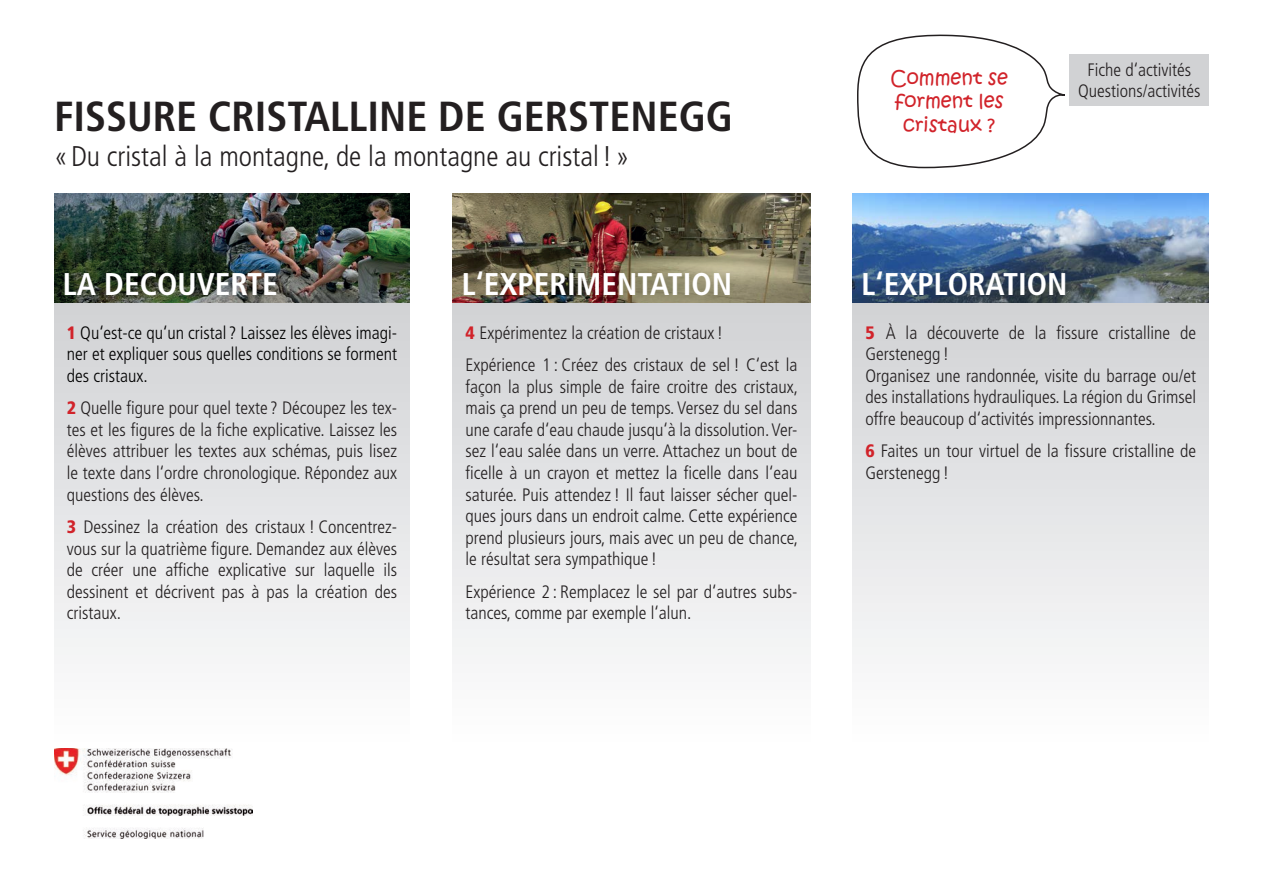
<style>
.page{position:relative;width:1263px;height:893px;background:#fff}
.page>*{position:absolute;margin:0;border:0;box-sizing:border-box;transform-origin:0 0}
.t1{font:700 condensed 42px "Frutiger LT Pro";color:#231f20}
.t2{font:700 condensed 31.35px "Frutiger LT Pro";color:#fff}
.t3{font:300 condensed 28.5px "Frutiger LT Pro";color:#231f20}
.t4{font:19.5px/23.4px "Kristen ITC";color:#d1232a}
.t5{font:300 condensed 18px/21.6px "Frutiger LT Pro";color:#231f20}
.t6{font:300 condensed 18px/21.6px "Frutiger LT Pro";color:#000;text-align:justify}
.s1{font-weight:900;color:#d1232a}
</style>
<div class="page">
<svg style="left:857px;top:34px;width:208px;height:135px"></svg>
<img style="left:54px;top:193px;width:356px;height:111px">
<img style="left:453px;top:193px;width:357px;height:111px">
<img style="left:853px;top:193px;width:356px;height:111px">
<img style="left:54px;top:748px;width:198px;height:91px">
<div style="left:853px;top:304px;width:356px;height:443px;background:linear-gradient(to bottom,#d0d2d4,#fefefe)"></div>
<div style="left:453px;top:304px;width:357px;height:443px;background:linear-gradient(to bottom,#d0d2d4,#fefefe)"></div>
<div style="left:54px;top:304px;width:356px;height:443px;background:linear-gradient(to bottom,#d0d2d4,#fefefe)"></div>
<div style="left:1069px;top:55px;width:140px;height:51px;background:#d1d2d4"></div>
<h1 class="t1" style="left:54px;top:92px;width:681px">FISSURE CRISTALLINE DE GERSTENEGG</h1>
<h3 class="t3" style="left:54px;top:140px;width:577px">«Du cristal à la montagne, de la montagne au cristal!»</h3>
<p class="t4" style="left:890px;top:66px;width:119px">Comment se forment les</p>
<p class="t4" style="left:903px;top:113px;width:94px">cristaux ?</p>
<p class="t5" style="left:1078px;top:59px;width:124px;text-align:center">Fiche d‘activités<br>Questions/activités</p>
<h2 class="t2" style="left:63px;top:265px;width:216px">LA DECOUVERTE</h2>
<h2 class="t2" style="left:462px;top:265px;width:272px">L‘EXPERIMENTATION</h2>
<h2 class="t2" style="left:862px;top:265px;width:207px">L‘EXPLORATION</h2>
<p class="t6" style="left:67px;top:322px;width:332px"><span class="s1">1</span> Qu‘est-ce qu‘un cristal ? Laissez les élèves imagi&shy;ner et expliquer sous quelles conditions se forment des cristaux.</p>
<p class="t5" style="left:67px;top:397px;width:332px;text-align:justify"><span class="s1">2</span> Quelle figure pour quel texte ? Découpez les tex&shy;tes et les figures de la fiche explicative. Laissez les élèves attribuer les textes aux schémas, puis lisez le texte dans l‘ordre chronologique. Répondez aux questions des élèves.</p>
<p class="t5" style="left:67px;top:516px;width:332px;text-align:justify"><span class="s1">3</span> Dessinez la création des cristaux ! Concentrez&shy;vous sur la quatrième figure. Demandez aux élèves de créer une affiche explicative sur laquelle ils dessinent et décrivent pas à pas la création des cristaux.</p>
<p class="t5" style="left:466px;top:316px;width:333px;line-height:32.4px"><span class="s1">4</span> Expérimentez la création de cristaux!<br>Expérience 1 : Créez des cristaux de sel ! C‘est la</p>
<p class="t5" style="left:466px;top:376px;width:334px;text-align:justify">façon la plus simple de faire croitre des cristaux, mais ça prend un peu de temps. Versez du sel dans une carafe d‘eau chaude jusqu‘à la dissolution. Ver&shy;sez l‘eau salée dans un verre. Attachez un bout de ficelle à un crayon et mettez la ficelle dans l‘eau saturée. Puis attendez! Il faut laisser sécher quel&shy;ques jours dans un endroit calme. Cette expérience prend plusieurs jours, mais avec un peu de chance, le résultat sera sympathique !</p>
<p class="t5" style="left:466px;top:581px;width:333px">Expérience 2 : Remplacez le sel par d‘autres subs&shy;tances, comme par exemple l‘alun.</p>
<p class="t5" style="left:865px;top:322px;width:332px"><span class="s1">5</span> À la découverte de la fissure cristalline de Gerstenegg !<br>Organisez une randonnée, visite du barrage ou/et des installations hydrauliques. La région du Grimsel offre beaucoup d‘activités impressionnantes.</p>
<p class="t5" style="left:865px;top:441px;width:332px"><span class="s1">6</span> Faites un tour virtuel de la fissure cristalline de<br>Gerstenegg !</p>
</div>
